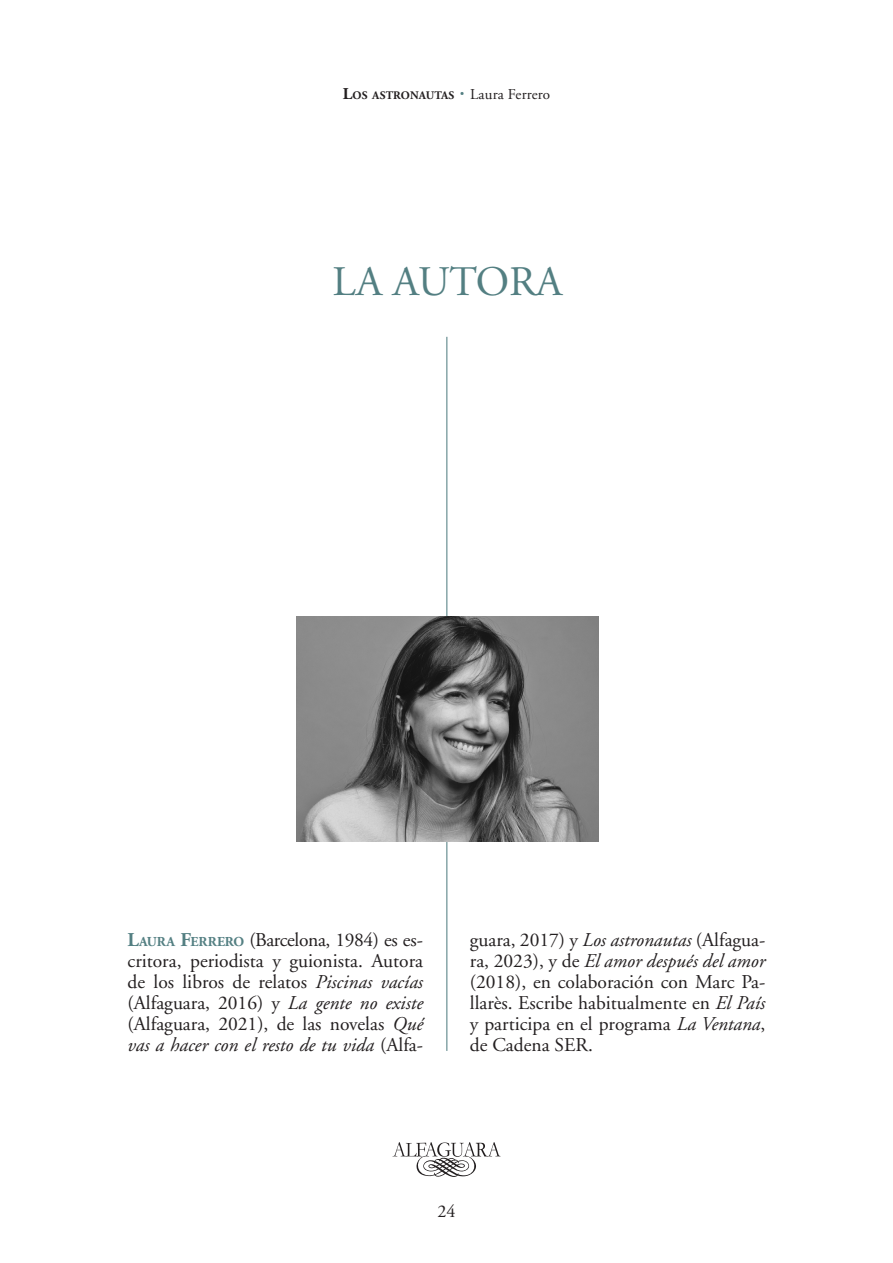
<style>
.page{position:relative;width:893px;height:1263px;background:#fff}
.page>*{position:absolute;margin:0;border:0;box-sizing:border-box;transform-origin:0 0}
.epígrafes{font:42px "Adobe Garamond";color:#537f82}
.General{font:19.5px/21px "Adobe Garamond";color:#231f20;text-align:justify}
.t1{font:18px "Adobe Garamond";color:#231f20}
.t2{font:15px "Adobe Garamond";letter-spacing:.01em;color:#231f20}
.t3{font:700 11.55px "Adobe Garamond";letter-spacing:.015em;color:#231f20}
.s1{font-size:16.5px}
.s2{font-size:27px;color:#537f82}
.s3{font-weight:700;color:#537f82}
.s4{font-weight:700;font-size:13.65px;color:#537f82}
.s5{font-style:italic}
</style>
<div class="page">
<svg style="left:392px;top:1142px;width:108px;height:35px"></svg>
<hr style="left:446px;top:337px;width:1px;height:714px;background:#537f82">
<img style="left:297px;top:616px;width:301px;height:225px">
<p class="t3" style="left:343px;top:89px;width:113px"><span class="s1">L</span>OS ASTRONAUTAS</p>
<p class="t2" style="left:459px;top:86px;width:93px"><span class="s2">·</span> Laura Ferrero</p>
<p class="epígrafes" style="left:332px;top:259px;width:232px">LA AUTORA</p>
<p class="General" style="left:128px;top:930px;width:297px"><span class="s3">L</span><span class="s4">AURA</span> <span class="s3">F</span><span class="s4">ERRERO</span> (Barcelona, 1984) es es&shy;critora, periodista y guionista. Autora de los libros de relatos <span class="s5">Piscinas vacías </span>(Alfaguara, 2016) y <span class="s5">La gente no existe </span>(Alfaguara, 2021), de las novelas <span class="s5">Qué vas a hacer con el resto de tu vida</span> (Alfa-</p>
<p class="General" style="left:470px;top:930px;width:297px">guara, 2017) y <span class="s5">Los astronautas</span> (Alfagua&shy;ra, 2023), y de <span class="s5">El amor después del amor </span>(2018), en colaboración con Marc Pa&shy;llarès. Escribe habitualmente en <span class="s5">El País </span>y participa en el programa <span class="s5">La Ventana</span>, de Cadena SER.</p>
<p class="t1" style="left:437px;top:1201px;width:19px">24</p>
</div>
